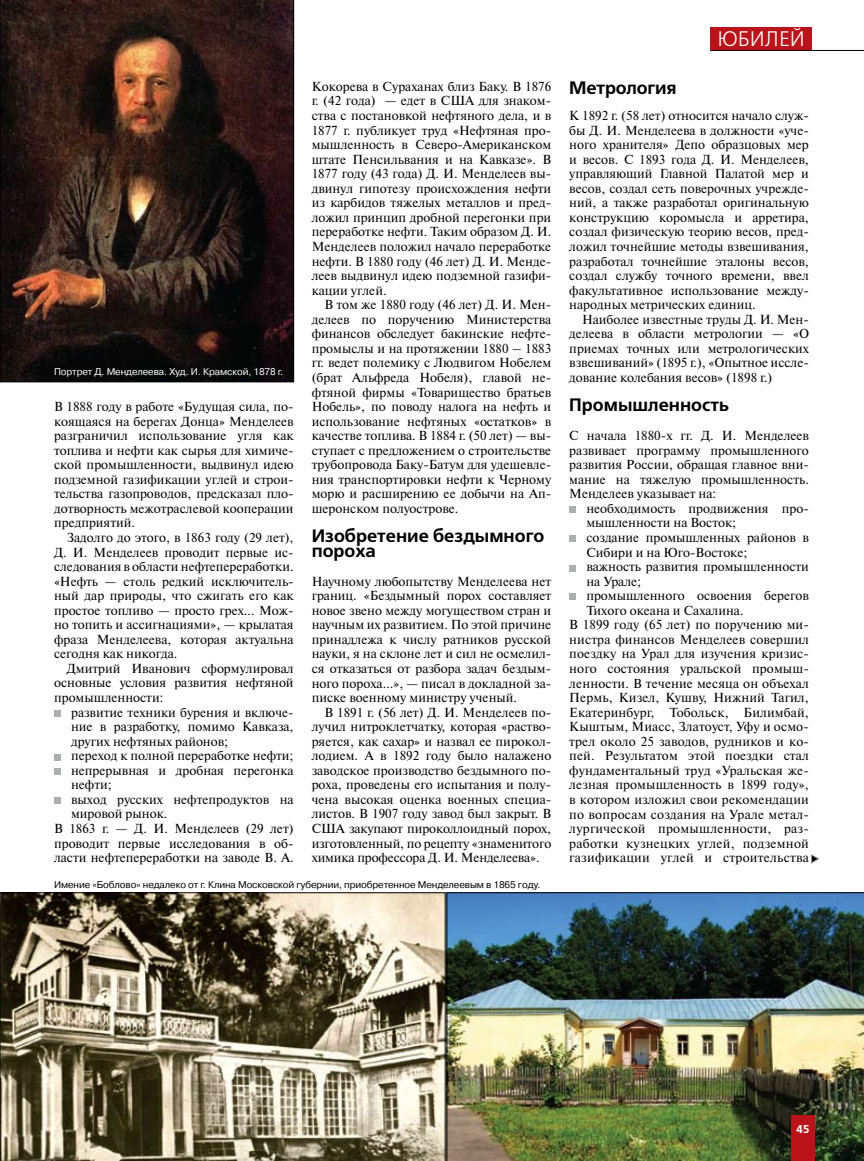
<style>
.page{position:relative;width:864px;height:1161px;background:#fff}
.page>*{position:absolute;margin:0;border:0;box-sizing:border-box;transform-origin:0 0}
.t1{font:21px "Free Set C";color:#fff}
.t2{font:700 18px/14.5px "Free Set C";color:#000}
.t3{font:13.05px/14.5px "Newton C";color:#000;text-align:justify}
.t4{font:13.05px "Newton C";letter-spacing:.02em;color:#000}
.t5{font:700 11.25px "Free Set C";color:#fff}
.t6{font:9.75px "Pragmatica C";letter-spacing:-.01em;color:#000}
.t7{font:9.75px "Pragmatica C";letter-spacing:-.01em;color:#fff}
</style>
<div class="page">
<svg style="left:0;top:0;width:294px;height:382px;background:#2e1d17"></svg>
<div style="left:710px;top:27px;width:101px;height:23px;background:#ba131a"></div>
<hr style="left:710px;top:50px;width:153px;height:1px;background:#000">
<svg style="left:54px;top:710px;width:6px;height:6px"></svg>
<svg style="left:54px;top:798px;width:6px;height:6px"></svg>
<svg style="left:54px;top:754px;width:6px;height:6px"></svg>
<div style="left:54px;top:768px;width:6px;height:7px;background:#acaeb0"></div>
<img style="left:446px;top:892px;width:417px;height:269px">
<svg style="left:0;top:892px;width:445px;height:269px;background:#8b816b"></svg>
<svg style="left:569px;top:506px;width:6px;height:6px"></svg>
<div style="left:569px;top:535px;width:6px;height:7px;background:#acaeb0"></div>
<svg style="left:569px;top:565px;width:6px;height:6px"></svg>
<svg style="left:569px;top:594px;width:6px;height:6px"></svg>
<svg style="left:811px;top:854px;width:7px;height:10px"></svg>
<div style="left:790px;top:1116px;width:24px;height:45px;background:#ba131a"></div>
<p class="t7" style="left:54px;top:366px;width:231px">Портрет Д. Менделеева. Худ. И. Крамской, 1878 г.</p>
<p class="t3" style="left:54px;top:399px;width:241px">В 1888 году в работе «Будущая сила, по&shy;коящаяся на берегах Донца» Менделеев разграничил использование угля как топлива и нефти как сырья для химиче&shy;ской промышленности, выдвинул идею подземной газификации углей и строи&shy;тельства газопроводов, предсказал пло&shy;дотворность межотраслевой кооперации предприятий.</p>
<p class="t3" style="left:54px;top:530px;width:241px;text-indent:13px">Задолго до этого, в 1863 году (29 лет), Д. И. Менделеев проводит первые ис&shy;следования в области нефтепереработки. «Нефть — столь редкий исключитель&shy;ный дар природы, что сжигать его как простое топливо — просто грех… Мож&shy;но топить и ассигнациями», — крылатая фраза Менделеева, которая актуальна сегодня как никогда.</p>
<p class="t3" style="left:54px;top:661px;width:241px;text-indent:13px">Дмитрий Иванович сформулировал основные условия развития нефтяной промышленности:</p>
<p class="t3" style="left:71px;top:705px;width:224px">развитие техники бурения и включе-</p>
<p class="t3" style="left:71px;top:719px;width:224px">ние в разработку, помимо Кавказа,</p>
<p class="t3" style="left:71px;top:734px;width:159px">других нефтяных районов;</p>
<p class="t3" style="left:71px;top:748px;width:224px">переход к полной переработке нефти;</p>
<p class="t3" style="left:71px;top:763px;width:224px">непрерывная и дробная перегонка</p>
<p class="t3" style="left:71px;top:778px;width:42px">нефти;</p>
<p class="t3" style="left:71px;top:792px;width:224px">выход русских нефтепродуктов на</p>
<p class="t3" style="left:71px;top:807px;width:98px">мировой рынок.</p>
<p class="t3" style="left:54px;top:821px;width:241px">В 1863 г. — Д. И. Менделеев (29 лет)</p>
<p class="t3" style="left:54px;top:836px;width:241px">проводит первые исследования в об-</p>
<p class="t3" style="left:54px;top:850px;width:241px">ласти нефтепереработки на заводе В. А.</p>
<p class="t3" style="left:311px;top:79px;width:241px">Кокорева в Сураханах близ Баку. В 1876 г. (42 года) — едет в США для знаком&shy;ства с постановкой нефтяного дела, и в 1877 г. публикует труд «Нефтяная про&shy;мышленность в Северо-Американском штате Пенсильвания и на Кавказе». В 1877 году (43 года) Д. И. Менделеев вы&shy;двинул гипотезу происхождения нефти из карбидов тяжелых металлов и пред&shy;ложил принцип дробной перегонки при переработке нефти. Таким образом Д. И.<br>Менделеев положил начало переработке нефти. В 1880 году (46 лет) Д. И. Менде&shy;леев выдвинул идею подземной газифи&shy;кации углей.</p>
<p class="t3" style="left:311px;top:297px;width:241px;text-indent:13px">В том же 1880 году (46 лет) Д. И. Мен&shy;делеев по поручению Министерства финансов обследует бакинские нефте&shy;промыслы и на протяжении 1880 – 1883 гг. ведет полемику с Людвигом Нобелем (брат Альфреда Нобеля), главой не&shy;фтяной фирмы «Товарищество братьев Нобель», по поводу налога на нефть и использование нефтяных «остатков» в качестве топлива. В 1884 г. (50 лет) — вы&shy;ступает с предложением о строительстве трубопровода Баку-Батум для удешевле&shy;ния транспортировки нефти к Черному морю и расширению ее добычи на Ап&shy;шеронском полуострове.</p>
<h2 class="t2" style="left:311px;top:529px;width:234px">Изобретение бездымного пороха</h2>
<p class="t3" style="left:311px;top:574px;width:241px">Научному любопытству Менделеева нет границ. «Бездымный порох составляет новое звено между могуществом стран и научным их развитием. По этой причине принадлежа к числу ратников русской науки, я на склоне лет и сил не осмелил&shy;ся отказаться от разбора задач бездым&shy;ного пороха…», — писал в докладной за&shy;писке военному министру ученый.</p>
<p class="t3" style="left:311px;top:705px;width:241px;text-indent:13px">В 1891 г. (56 лет) Д. И. Менделеев по&shy;лучил нитроклетчатку, которая «раство&shy;ряется, как сахар» и назвал ее пирокол&shy;лодием. А в 1892 году было налажено заводское производство бездымного по&shy;роха, проведены его испытания и полу&shy;чена высокая оценка военных специа&shy;листов. В 1907 году завод был закрыт. В США закупают пироколлоидный порох, изготовленный, по рецепту «знаменитого химика профессора Д. И. Менделеева».</p>
<p class="t6" style="left:54px;top:879px;width:487px">Имение «Боблово» недалеко от г. Клина Московской губернии, приобретенное Менделеевым в 1865 году.</p>
<h1 class="t1" style="left:717px;top:28px;width:89px">ЮБИЛЕЙ</h1>
<h2 class="t2" style="left:569px;top:81px;width:109px">Метрология</h2>
<p class="t3" style="left:569px;top:108px;width:241px">К 1892 г. (58 лет) относится начало служ&shy;бы Д. И. Менделеева в должности «уче&shy;ного хранителя» Депо образцовых мер и весов. С 1893 года Д. И. Менделеев, управляющий Главной Палатой мер и весов, создал сеть поверочных учрежде&shy;ний, а также разработал оригинальную конструкцию коромысла и арретира, создал физическую теорию весов, пред&shy;ложил точнейшие методы взвешивания, разработал точнейшие эталоны весов, создал службу точного времени, ввел факультативное использование между&shy;народных метрических единиц.</p>
<p class="t3" style="left:569px;top:312px;width:241px;text-indent:13px">Наиболее известные труды Д. И. Мен&shy;делеева в области метрологии — «О приемах точных или метрологических взвешиваний» (1895 г.), «Опытное иссле&shy;дование колебания весов» (1898 г.)</p>
<h2 class="t2" style="left:569px;top:398px;width:161px">Промышленность</h2>
<p class="t3" style="left:569px;top:428px;width:241px">С начала 1880-х гг. Д. И. Менделеев развивает программу промышленного развития России, обращая главное вни&shy;мание на тяжелую промышленность.<br>Менделеев указывает на:</p>
<p class="t3" style="left:586px;top:501px;width:224px">необходимость продвижения про-</p>
<p class="t3" style="left:586px;top:516px;width:151px">мышленности на Восток;</p>
<p class="t3" style="left:586px;top:530px;width:224px">создание промышленных районов в</p>
<p class="t3" style="left:586px;top:545px;width:162px">Сибири и на Юго-Востоке;</p>
<p class="t3" style="left:586px;top:559px;width:224px">важность развития промышленности</p>
<p class="t3" style="left:586px;top:574px;width:56px">на Урале;</p>
<p class="t3" style="left:586px;top:588px;width:224px">промышленного освоения берегов</p>
<p class="t3" style="left:586px;top:603px;width:159px">Тихого океана и Сахалина.</p>
<p class="t3" style="left:569px;top:618px;width:241px">В 1899 году (65 лет) по поручению ми-</p>
<p class="t3" style="left:569px;top:632px;width:241px">нистра финансов Менделеев совершил</p>
<p class="t3" style="left:569px;top:647px;width:241px">поездку на Урал для изучения кризис-</p>
<p class="t3" style="left:569px;top:661px;width:241px">ного состояния уральской промыш-</p>
<p class="t3" style="left:569px;top:676px;width:241px">ленности. В течение месяца он объехал</p>
<p class="t3" style="left:569px;top:690px;width:241px">Пермь, Кизел, Кушву, Нижний Тагил,</p>
<p class="t3" style="left:569px;top:705px;width:241px">Екатеринбург, Тобольск, Билимбай,</p>
<p class="t3" style="left:569px;top:719px;width:241px">Кыштым, Миасс, Златоуст, Уфу и осмо-</p>
<p class="t3" style="left:569px;top:734px;width:241px">трел около 25 заводов, рудников и ко-</p>
<p class="t3" style="left:569px;top:749px;width:241px">пей. Результатом этой поездки стал</p>
<p class="t3" style="left:569px;top:763px;width:241px">фундаментальный труд «Уральская же-</p>
<p class="t3" style="left:569px;top:778px;width:241px">лезная промышленность в 1899 году»,</p>
<p class="t3" style="left:569px;top:792px;width:241px">в котором изложил свои рекомендации</p>
<p class="t4" style="left:569px;top:807px;width:241px">по вопросам создания на Урале метал-</p>
<p class="t4" style="left:569px;top:821px;width:241px">лургической промышленности, раз-</p>
<p class="t4" style="left:569px;top:836px;width:241px">работки кузнецких углей, подземной</p>
<p class="t4" style="left:569px;top:850px;width:241px">газификации углей и строительства</p>
<p class="t5" style="left:795px;top:1123px;width:15px">45</p>
</div>
